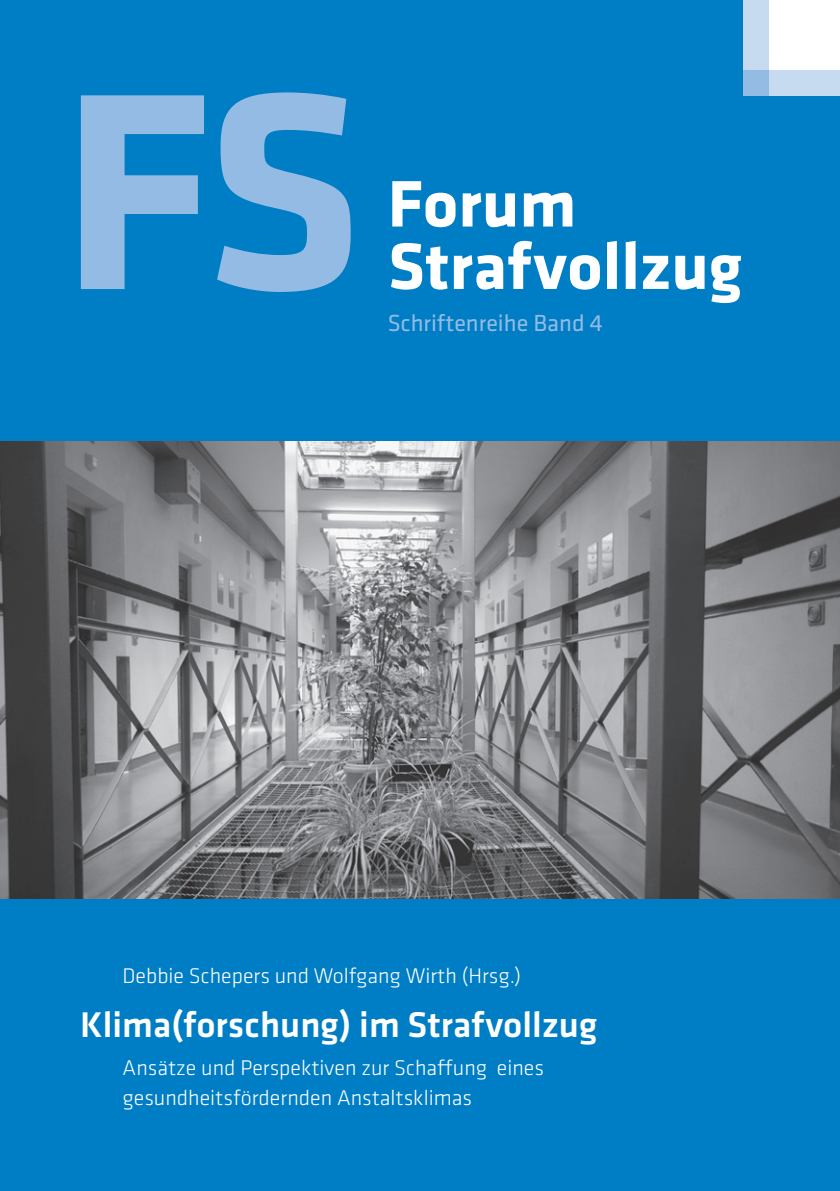
<style>
.page{position:relative;width:840px;height:1191px;background:#fff}
.page>*{position:absolute;margin:0;border:0;box-sizing:border-box;transform-origin:0 0}
.t1{font:700 290.8px "Klavika";color:#94bbe3}
.t2{font:700 68px/62.4px "Klavika";color:#fff}
.t3{font:500 37px "Klavika";color:#fff}
.t4{font:24.2px "Klavika";color:#94bbe3}
.t5{font:300 22px/30px "Klavika";color:#fff}
</style>
<div class="page">
<div style="left:0;top:0;width:839px;height:442px;background:#007ec5"></div>
<div style="left:743px;top:0;width:96px;height:95px;background:#fff"></div>
<div style="left:743px;top:0;width:25px;height:95px;background:#c6daf0"></div>
<div style="left:743px;top:70px;width:96px;height:25px;background:#c6daf0"></div>
<div style="left:743px;top:70px;width:25px;height:25px;background:#94bbe3"></div>
<img style="left:0;top:442px;width:839px;height:457px">
<div style="left:0;top:899px;width:839px;height:292px;background:#007ec5"></div>
<h1 class="t1" style="left:62px;top:34px;width:302px">FS</h1>
<h2 class="t2" style="left:387px;top:174px;width:355px">Forum<br>Strafvollzug</h2>
<p class="t4" style="left:387px;top:310px;width:216px">Schriftenreihe Band 4</p>
<p class="t5" style="left:123px;top:961px;width:399px">Debbie Schepers und Wolfgang Wirth (Hrsg.)</p>
<h3 class="t3" style="left:80px;top:1005px;width:518px">Klima(forschung) im Strafvollzug</h3>
<p class="t5" style="left:123px;top:1053px;width:422px">Ansätze und Perspektiven zur Schaffung eines gesundheitsfördernden Anstaltsklimas</p>
</div>
